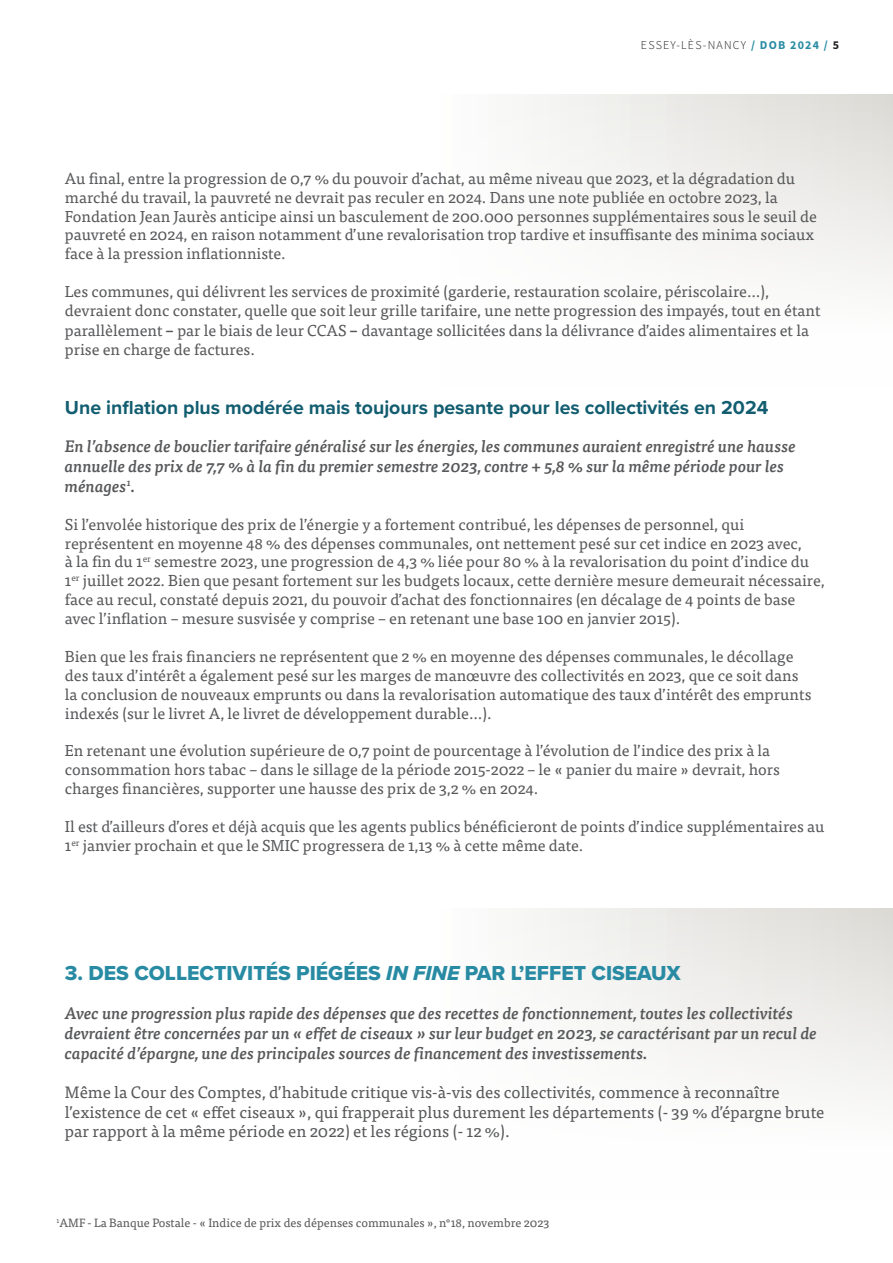
<style>
.page{position:relative;width:893px;height:1263px;background:#fff}
.page>*{position:absolute;margin:0;border:0;box-sizing:border-box;transform-origin:0 0}
.Grand_titre_Proxima{font:21px "Proxima Nova Extrabld";color:#288ba3}
.Sous-titre_Proxima_BDC{font:700 19.5px "Proxima Nova";color:#125d70}
.Chapô_Tissa{font:italic 500 16.5px/19.8px "Tisa Pro";color:#57585a}
.Labeur{font:16.5px/19.8px "Tisa Pro";color:#57585a}
.Labeur_Tisa{font:15.75px/18.9px "Tisa Pro";color:#57585a}
.Labeur-2{font:12px "Tisa Pro";color:#57585a}
.t1{font:300 12px "Source Sans Pro";letter-spacing:.1em;color:#231f20}
.s1{font-weight:700;color:#288ba3}
.s2{font-weight:700}
.s3{font-weight:500;font-style:italic;font-size:16.5px}
.s4{font-family:"Proxima Nova Extrabld It"}
</style>
<div class="page">
<svg style="left:531px;top:95px;width:362px;height:188px"></svg>
<svg style="left:531px;top:908px;width:362px;height:189px"></svg>
<p class="t1" style="left:641px;top:38px;width:200px">ESSEY-LÈS-NANCY <span class="s1">/ DOB 2024 /</span> <span class="s2">5</span></p>
<p class="Labeur_Tisa" style="left:65px;top:168px;width:754px">Au final, entre la progression de 0,7 % du pouvoir d’achat, au même niveau que 2023, et la dégradation du marché du travail, la pauvreté ne devrait pas reculer en 2024. Dans une note publiée en octobre 2023, la Fondation Jean Jaurès anticipe ainsi un basculement de 200.000 personnes supplémentaires sous le seuil de pauvreté en 2024, en raison notamment d’une revalorisation trop tardive et insuffisante des minima sociaux face à la pression inflationniste.</p>
<p class="Labeur_Tisa" style="left:65px;top:281px;width:757px">Les communes, qui délivrent les services de proximité (garderie, restauration scolaire, périscolaire…), devraient donc constater, quelle que soit leur grille tarifaire, une nette progression des impayés, tout en étant parallèlement <span class="s3">–</span> par le biais de leur CCAS <span class="s3">–</span> davantage sollicitées dans la délivrance d’aides alimentaires et la prise en charge de factures.</p>
<p class="Sous-titre_Proxima_BDC" style="left:65px;top:392px;width:705px">Une inflation plus modérée mais toujours pesante pour les collectivités en 2024</p>
<p class="Chapô_Tissa" style="left:65px;top:436px;width:733px">En l’absence de bouclier tarifaire généralisé sur les énergies, les communes auraient enregistré une hausse annuelle des prix de 7,7 % à la fin du premier semestre 2023, contre + 5,8 % sur la même période pour les ménages<sup>1</sup>.</p>
<p class="Labeur_Tisa" style="left:65px;top:514px;width:761px">Si l’envolée historique des prix de l’énergie y a fortement contribué, les dépenses de personnel, qui représentent en moyenne 48 % des dépenses communales, ont nettement pesé sur cet indice en 2023 avec,<br>à la fin du 1<sup>er</sup> semestre 2023, une progression de 4,3 % liée pour 80 % à la revalorisation du point d’indice du 1<sup>er</sup> juillet 2022. Bien que pesant fortement sur les budgets locaux, cette dernière mesure demeurait nécessaire, face au recul, constaté depuis 2021, du pouvoir d’achat des fonctionnaires (en décalage de 4 points de base avec l’inflation – mesure susvisée y comprise – en retenant une base 100 en janvier 2015).</p>
<p class="Labeur_Tisa" style="left:65px;top:646px;width:748px">Bien que les frais financiers ne représentent que 2 % en moyenne des dépenses communales, le décollage des taux d’intérêt a également pesé sur les marges de manœuvre des collectivités en 2023, que ce soit dans la conclusion de nouveaux emprunts ou dans la revalorisation automatique des taux d’intérêt des emprunts indexés (sur le livret A, le livret de développement durable…).</p>
<p class="Labeur_Tisa" style="left:65px;top:740px;width:717px">En retenant une évolution supérieure de 0,7 point de pourcentage à l’évolution de l’indice des prix à la consommation hors tabac – dans le sillage de la période 2015-2022 – le « panier du maire » devrait, hors charges financières, supporter une hausse des prix de 3,2 % en 2024.</p>
<p class="Labeur_Tisa" style="left:65px;top:816px;width:761px">Il est d’ailleurs d’ores et déjà acquis que les agents publics bénéficieront de points d’indice supplémentaires au<br>1<sup>er</sup> janvier prochain et que le SMIC progressera de 1,13 % à cette même date.</p>
<p class="Grand_titre_Proxima" style="left:65px;top:957px;width:617px">3. DES COLLECTIVITÉS PIÉGÉES <span class="s4">IN FINE</span> PAR L’EFFET CISEAUX</p>
<p class="Chapô_Tissa" style="left:65px;top:1003px;width:754px">Avec une progression plus rapide des dépenses que des recettes de fonctionnement, toutes les collectivités devraient être concernées par un « effet de ciseaux » sur leur budget en 2023, se caractérisant par un recul de capacité d’épargne, une des principales sources de financement des investissements.</p>
<p class="Labeur" style="left:65px;top:1081px;width:761px">Même la Cour des Comptes, d’habitude critique vis-à-vis des collectivités, commence à reconnaître l’existence de cet « effet ciseaux », qui frapperait plus durement les départements (- 39 % d’épargne brute par rapport à la même période en 2022) et les régions (- 12 %).</p>
<p class="Labeur-2" style="left:57px;top:1214px;width:494px"><sup>1</sup>AMF - La Banque Postale - « Indice de prix des dépenses communales », n°18, novembre 2023</p>
</div>
